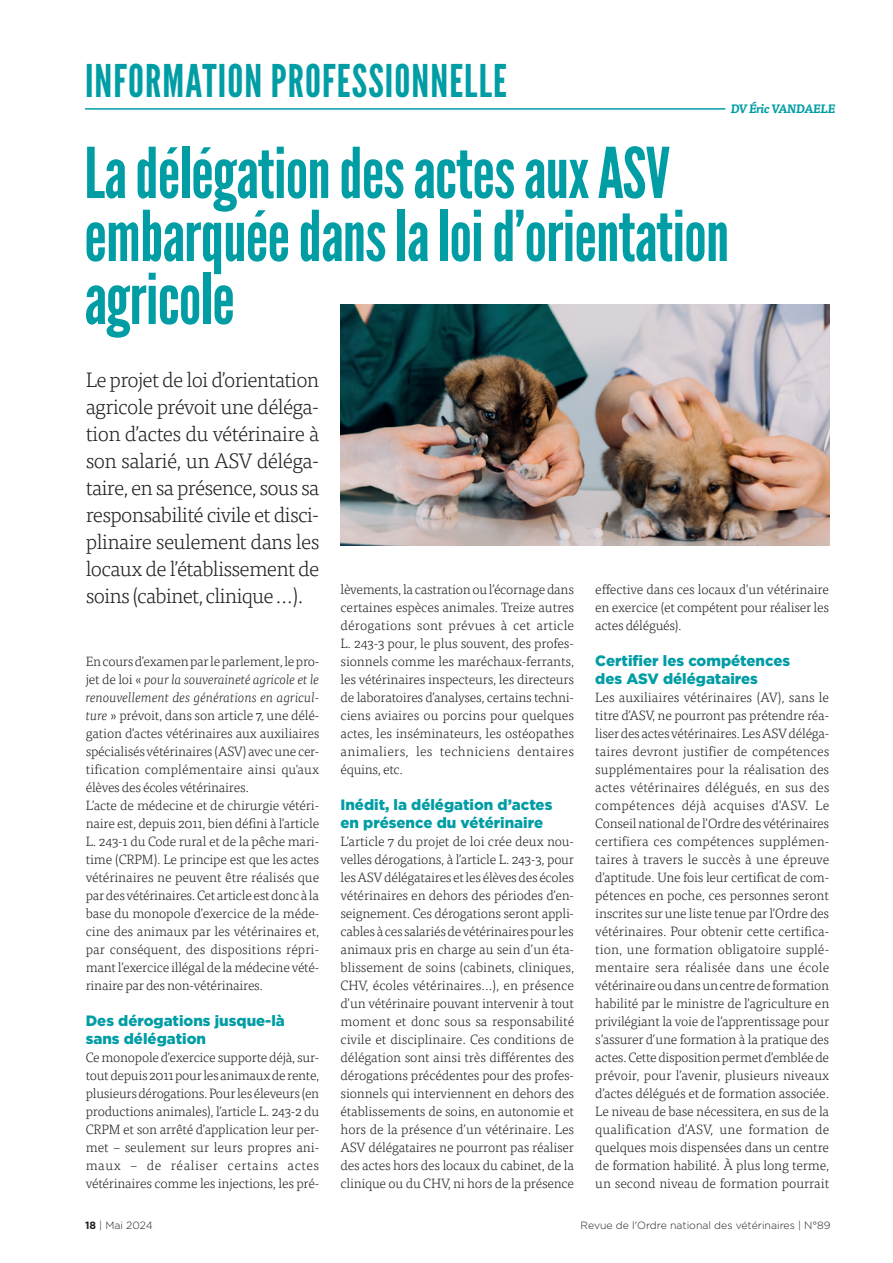
<style>
.page{position:relative;width:893px;height:1263px;background:#fff}
.page>*{position:absolute;margin:0;border:0;box-sizing:border-box;transform-origin:0 0}
.TitreBase_2022{font:69.75px/63px "League Gothic";letter-spacing:-.01em;color:#009da5}
.Titre01_vert{font:45px "League Gothic";letter-spacing:.025em;color:#009da5}
.Chapô_2022{font:300 21px/27px "Tisa Pro";letter-spacing:-.035em;color:#231f20;text-align:justify}
.INTER{font:900 15px/18px "Gotham";color:#009da5}
.TexteCourant_2022{font:300 13.5px/18px "Tisa Pro";letter-spacing:-.02em;color:#231f20;text-align:justify}
.TEXTE_COURANT{font:italic 700 12px "Tisa Pro";letter-spacing:-.025em;color:#009da5}
.t1{font:300 10.5px "Gotham";color:#231f20}
.s1{font-style:italic}
.s2{font-weight:700}
</style>
<div class="page">
<img style="left:340px;top:305px;width:489px;height:241px">
<hr style="left:85px;top:108px;width:640px;height:2px;background:#009da5">
<p class="Titre01_vert" style="left:85px;top:54px;width:423px">INFORMATION PROFESSIONNELLE</p>
<p class="TEXTE_COURANT" style="left:731px;top:99px;width:106px">DV Éric VANDAELE</p>
<p class="TitreBase_2022" style="left:84px;top:142px;width:646px">La délégation des actes aux ASV embarquée dans la loi d’orientation agricole</p>
<p class="Chapô_2022" style="left:86px;top:365px;width:235px">Le projet de loi d’orientation agricole prévoit une déléga&shy;tion d’actes du vétérinaire à son salarié, un ASV déléga&shy;taire, en sa présence, sous sa responsabilité civile et disci&shy;plinaire seulement dans les locaux de l’établissement de soins (cabinet, clinique …).</p>
<p class="TexteCourant_2022" style="left:341px;top:580px;width:235px">lèvements, la castration ou l’écornage dans certaines espèces animales. Treize autres dérogations sont prévues à cet article L. 243-3 pour, le plus souvent, des profes&shy;sionnels comme les maréchaux-ferrants, les vétérinaires inspecteurs, les directeurs de laboratoires d’analyses, certains techni&shy;ciens aviaires ou porcins pour quelques actes, les inséminateurs, les ostéopathes animaliers, les techniciens dentaires équins, etc.</p>
<p class="INTER" style="left:341px;top:796px;width:213px">Inédit, la délégation d’actes en présence du vétérinaire</p>
<p class="TexteCourant_2022" style="left:341px;top:832px;width:235px">L’article 7 du projet de loi crée deux nou&shy;velles dérogations, à l’article L. 243-3, pour les ASV délégataires et les élèves des écoles vétérinaires en dehors des périodes d’en&shy;seignement. Ces dérogations seront appli&shy;cables à ces salariés de vétérinaires pour les animaux pris en charge au sein d’un éta&shy;blissement de soins (cabinets, cliniques, CHV, écoles vétérinaires…), en présence d’un vétérinaire pouvant intervenir à tout moment et donc sous sa responsabilité civile et disciplinaire. Ces conditions de délégation sont ainsi très différentes des dérogations précédentes pour des profes&shy;sionnels qui interviennent en dehors des établissements de soins, en autonomie et hors de la présence d’un vétérinaire. Les ASV délégataires ne pourront pas réaliser des actes hors des locaux du cabinet, de la clinique ou du CHV, ni hors de la présence</p>
<p class="TexteCourant_2022" style="left:595px;top:580px;width:235px">effective dans ces locaux d’un vétérinaire en exercice (et compétent pour réaliser les actes délégués).</p>
<p class="INTER" style="left:595px;top:652px;width:196px">Certifier les compétences des ASV délégataires</p>
<p class="TexteCourant_2022" style="left:595px;top:688px;width:235px">Les auxiliaires vétérinaires (AV), sans le titre d’ASV, ne pourront pas prétendre réa&shy;liser des actes vétérinaires. Les ASV déléga&shy;taires devront justifier de compétences supplémentaires pour la réalisation des actes vétérinaires délégués, en sus des compétences déjà acquises d’ASV. Le Conseil national de l’Ordre des vétérinaires certifiera ces compétences supplémen&shy;taires à travers le succès à une épreuve d’aptitude. Une fois leur certificat de com&shy;pétences en poche, ces personnes seront inscrites sur une liste tenue par l’Ordre des vétérinaires. Pour obtenir cette certifica&shy;tion, une formation obligatoire supplé&shy;mentaire sera réalisée dans une école vétérinaire ou dans un centre de formation habilité par le ministre de l’agriculture en privilégiant la voie de l’apprentissage pour s’assurer d’une formation à la pratique des actes. Cette disposition permet d’emblée de prévoir, pour l’avenir, plusieurs niveaux d’actes délégués et de formation associée.<br>Le niveau de base nécessitera, en sus de la qualification d’ASV, une formation de quelques mois dispensées dans un centre de formation habilité. À plus long terme, un second niveau de formation pourrait</p>
<p class="TexteCourant_2022" style="left:86px;top:652px;width:235px">En cours d’examen par le parlement, le pro&shy;jet de loi « <span class="s1">pour la souveraineté agricole et le renouvellement des générations en agricul&shy;ture</span> » prévoit, dans son article 7, une délé&shy;gation d’actes vétérinaires aux auxiliaires spécialisés vétérinaires (ASV) avec une cer&shy;tification complémentaire ainsi qu'aux élèves des écoles vétérinaires.</p>
<p class="TexteCourant_2022" style="left:86px;top:796px;width:235px">L’acte de médecine et de chirurgie vétéri&shy;naire est, depuis 2011, bien défini à l’article L. 243-1 du Code rural et de la pêche mari&shy;time (CRPM). Le principe est que les actes vétérinaires ne peuvent être réalisés que par des vétérinaires. Cet article est donc à la base du monopole d’exercice de la méde&shy;cine des animaux par les vétérinaires et, par conséquent, des dispositions répri&shy;mant l’exercice illégal de la médecine vété&shy;rinaire par des non-vétérinaires.</p>
<p class="INTER" style="left:86px;top:1012px;width:201px">Des dérogations jusque-là sans délégation</p>
<p class="TexteCourant_2022" style="left:86px;top:1048px;width:235px">Ce monopole d’exercice supporte déjà, sur&shy;tout depuis 2011 pour les animaux de rente, plusieurs dérogations. Pour les éleveurs (en productions animales), l’article L. 243-2 du CRPM et son arrêté d’application leur per&shy;met – seulement sur leurs propres ani&shy;maux – de réaliser certains actes vétérinaires comme les injections, les pré-</p>
<p class="t1" style="left:85px;top:1218px;width:69px"><span class="s2">18</span> | Mai 2024</p>
<p class="t1" style="left:581px;top:1218px;width:251px">Revue de l'Ordre national des vétérinaires | N°89</p>
</div>
